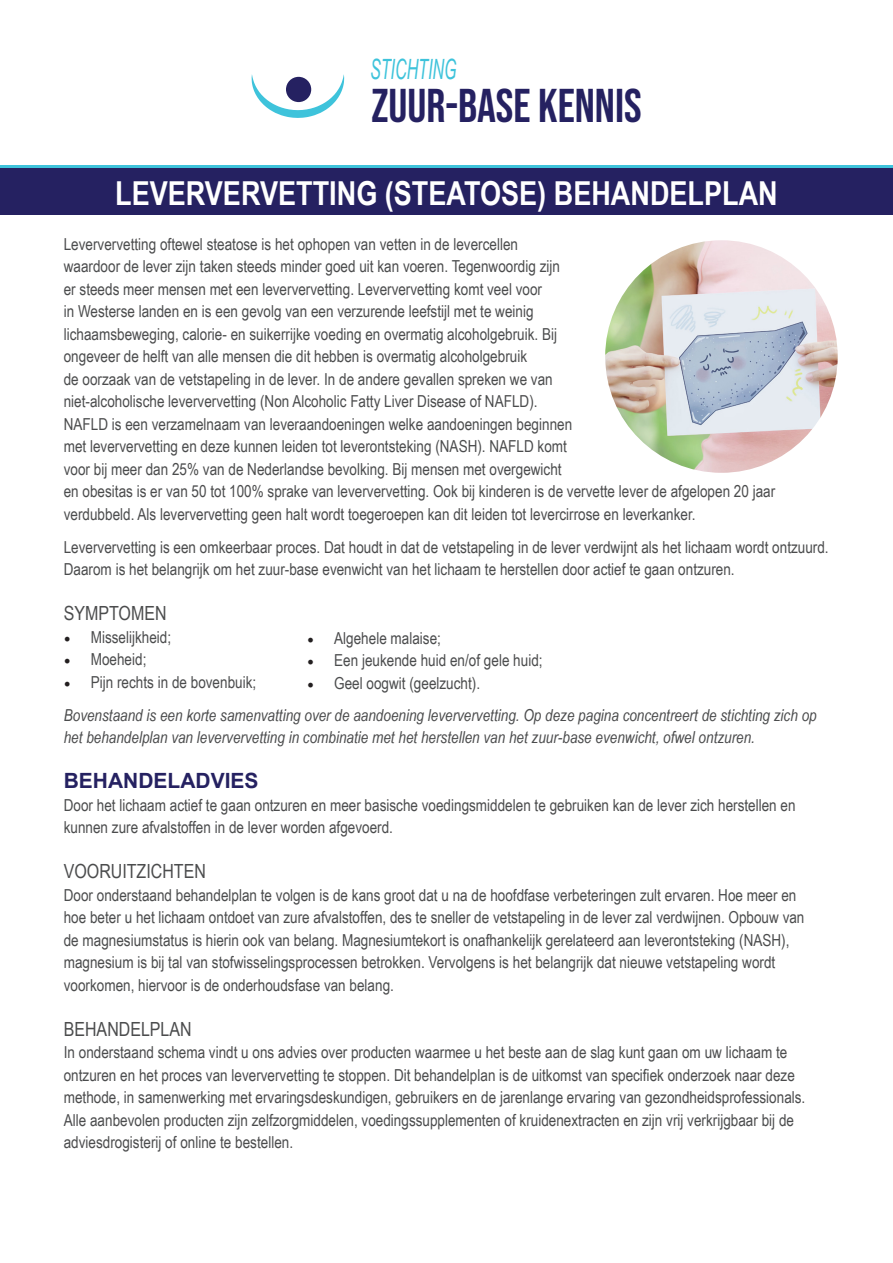
<style>
.page{position:relative;width:893px;height:1263px;background:#fff}
.page>*{position:absolute;margin:0;border:0;box-sizing:border-box;transform-origin:0 0}
.t1{font:47.1px "Bebas Neue";color:#252161}
.t2{font:700 33px "Arial Narrow";color:#fff}
.t3{font:italic 27.9px "Arial Narrow";color:#3ec3db;scale:.7 1}
.t4{font:700 21px "Arial";color:#252161}
.t5{font:19.5px "Arial Narrow";color:#4b4c4d}
.t6{font:16.5px/22.5px "Arial Narrow";color:#4b4c4d}
.t7{font:italic 16.5px/22.5px "Arial Narrow";color:#4b4c4d}
.s1{font-family:"Minion Pro";font-size:18px;color:#231f20}
</style>
<div class="page">
<div style="left:0;top:165px;width:893px;height:47px;background:#3ec3db"></div>
<svg style="left:251px;top:74px;width:93px;height:44px"></svg>
<img style="left:605px;top:240px;width:233px;height:233px;border-radius:116px">
<div style="left:0;top:168px;width:893px;height:47px;background:#252161"></div>
<p class="t3" style="left:370px;top:50px;width:125px">STICHTING</p>
<p class="t1" style="left:371px;top:79px;width:272px">ZUUR-BASE KENNIS</p>
<p class="t2" style="left:115px;top:168px;width:664px">LEVERVERVETTING (STEATOSE) BEHANDELPLAN</p>
<p class="t6" style="left:64px;top:232px;width:498px">Leververvetting oftewel steatose is het ophopen van vetten in de levercellen waardoor de lever zijn taken steeds minder goed uit kan voeren. Tegenwoordig zijn er steeds meer mensen met een leververvetting. Leververvetting komt veel voor<br>in Westerse landen en is een gevolg van een verzurende leefstijl met te weinig lichaamsbeweging, calorie- en suikerrijke voeding en overmatig alcoholgebruik. Bij ongeveer de helft van alle mensen die dit hebben is overmatig alcoholgebruik</p>
<p class="t6" style="left:64px;top:367px;width:713px">de oorzaak van de vetstapeling in de lever. In de andere gevallen spreken we van<br>niet-alcoholische leververvetting (Non Alcoholic Fatty Liver Disease of NAFLD).<br>NAFLD is een verzamelnaam van leveraandoeningen welke aandoeningen beginnen<br>met leververvetting en deze kunnen leiden tot leverontsteking (NASH). NAFLD komt<br>voor bij meer dan 25% van de Nederlandse bevolking. Bij mensen met overgewicht<br>en obesitas is er van 50 tot 100% sprake van leververvetting. Ook bij kinderen is de vervette lever de afgelopen 20 jaar verdubbeld. Als leververvetting geen halt wordt toegeroepen kan dit leiden tot levercirrose en leverkanker.</p>
<p class="t6" style="left:64px;top:535px;width:766px">Leververvetting is een omkeerbaar proces. Dat houdt in dat de vetstapeling in de lever verdwijnt als het lichaam wordt ontzuurd.<br>Daarom is het belangrijk om het zuur-base evenwicht van het lichaam te herstellen door actief te gaan ontzuren.</p>
<p class="t5" style="left:64px;top:599px;width:104px">SYMPTOMEN</p>
<p class="t6" style="left:64px;top:625px;width:109px"><span class="s1">•</span> Misselijkheid;</p>
<p class="t6" style="left:64px;top:648px;width:84px"><span class="s1">•</span> Moeheid;</p>
<p class="t6" style="left:64px;top:670px;width:194px"><span class="s1">•</span> Pijn rechts in de bovenbuik;</p>
<p class="t7" style="left:64px;top:703px;width:754px">Bovenstaand is een korte samenvatting over de aandoening leververvetting. Op deze pagina concentreert de stichting zich op het behandelplan van leververvetting in combinatie met het herstellen van het zuur-base evenwicht, ofwel ontzuren.</p>
<p class="t4" style="left:64px;top:766px;width:196px">BEHANDELADVIES</p>
<p class="t6" style="left:64px;top:793px;width:733px">Door het lichaam actief te gaan ontzuren en meer basische voedingsmiddelen te gebruiken kan de lever zich herstellen en kunnen zure afvalstoffen in de lever worden afgevoerd.</p>
<p class="t5" style="left:64px;top:857px;width:144px">VOORUITZICHTEN</p>
<p class="t6" style="left:64px;top:883px;width:742px">Door onderstaand behandelplan te volgen is de kans groot dat u na de hoofdfase verbeteringen zult ervaren. Hoe meer en hoe beter u het lichaam ontdoet van zure afvalstoffen, des te sneller de vetstapeling in de lever zal verdwijnen. Opbouw van de magnesiumstatus is hierin ook van belang. Magnesiumtekort is onafhankelijk gerelateerd aan leverontsteking (NASH), magnesium is bij tal van stofwisselingsprocessen betrokken. Vervolgens is het belangrijk dat nieuwe vetstapeling wordt voorkomen, hiervoor is de onderhoudsfase van belang.</p>
<p class="t5" style="left:64px;top:1015px;width:129px">BEHANDELPLAN</p>
<p class="t6" style="left:64px;top:1041px;width:743px">In onderstaand schema vindt u ons advies over producten waarmee u het beste aan de slag kunt gaan om uw lichaam te ontzuren en het proces van leververvetting te stoppen. Dit behandelplan is de uitkomst van specifiek onderzoek naar deze methode, in samenwerking met ervaringsdeskundigen, gebruikers en de jarenlange ervaring van gezondheidsprofessionals.<br>Alle aanbevolen producten zijn zelfzorgmiddelen, voedingssupplementen of kruidenextracten en zijn vrij verkrijgbaar bij de adviesdrogisterij of online te bestellen.</p>
<p class="t6" style="left:307px;top:626px;width:135px"><span class="s1">•</span> Algehele malaise;</p>
<p class="t6" style="left:307px;top:649px;width:237px"><span class="s1">•</span> Een jeukende huid en/of gele huid;</p>
<p class="t6" style="left:307px;top:671px;width:174px"><span class="s1">•</span> Geel oogwit (geelzucht).</p>
</div>
